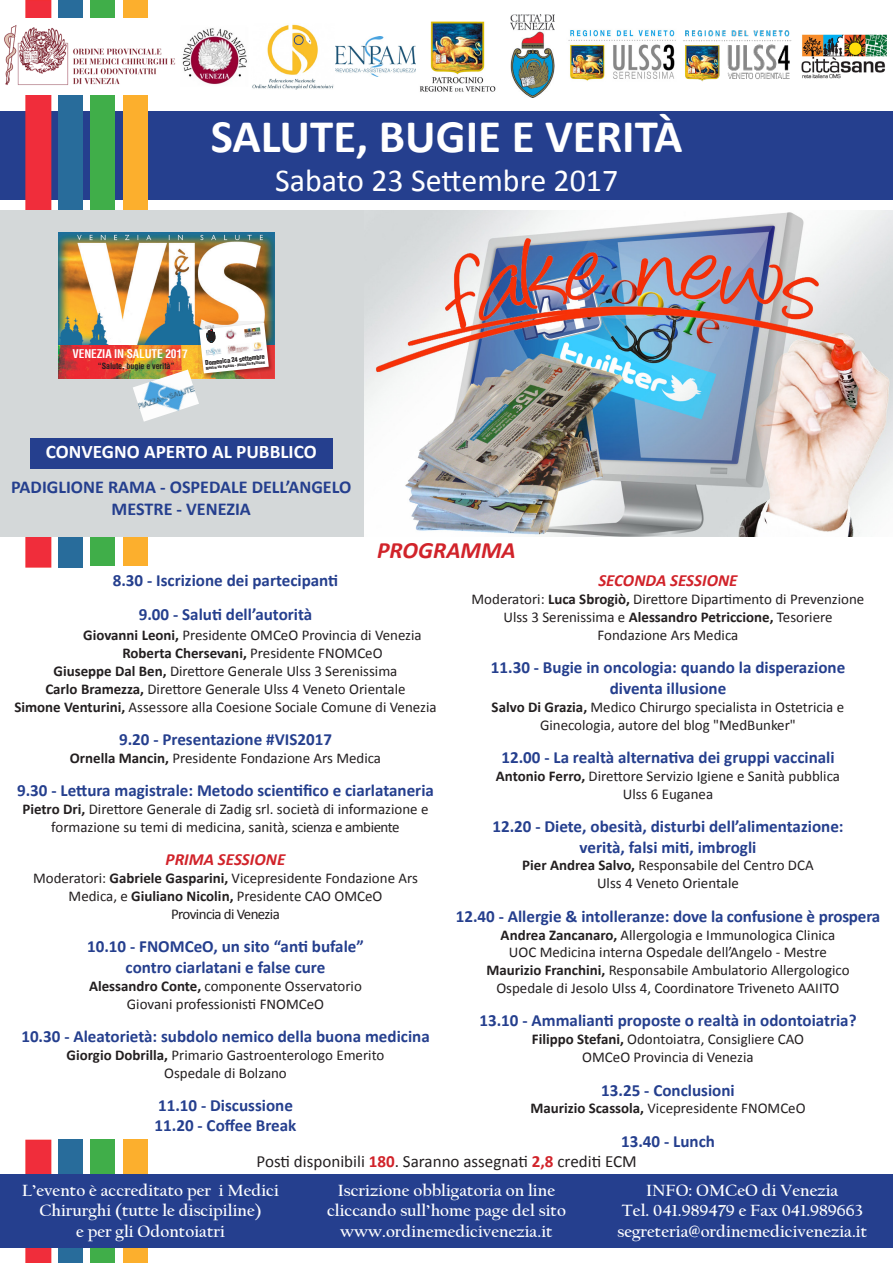
<style>
.page{position:relative;width:893px;height:1263px;background:#fff}
.page>*{position:absolute;margin:0;border:0;box-sizing:border-box;transform-origin:0 0}
.t1{font:700 46.95px "Calibri";color:#fff}
.t2{font:31.95px "Calibri";color:#fff}
.t3{font:italic 700 23.4px "Calibri";color:#d1232a}
.t4{font:700 19.2px "Calibri";color:#fff}
.t5{font:700 18.15px "Calibri";color:#253f8e}
.t6{font:700 17.1px "Calibri";color:#253f8e}
.t7{font:700 17.1px/20.4px "Californian FB";color:#fff;text-align:center}
.t8{font:17.1px "Calibri";color:#231f20}
.t9{font:italic 700 17.1px "Calibri";color:#d1232a}
.t10{font:14.85px/17.9px "Calibri";color:#231f20;text-align:center}
.t11{font:700 14.85px "Calibri";color:#231f20}
.t12{font:14.85px "Calibri";letter-spacing:-.04em;color:#231f20}
.t13{font:700 condensed 11.7px "Helvetica LT";letter-spacing:-.015em;color:#fff}
.t14{font:700 condensed 8.25px "Helvetica LT";letter-spacing:-.015em;color:#231f20}
.t15{font:900 condensed 6.45px "Helvetica LT";color:#231f20}
.t16{font:900 condensed 3.9px "Helvetica LT";color:#231f20}
.s1{font-weight:700}
.s2{font-weight:400}
.s3{font-weight:700;color:#d1232a}
</style>
<div class="page">
<div style="left:1px;top:111px;width:892px;height:88px;background:#253f8e"></div>
<div style="left:123px;top:1140px;width:25px;height:123px;background:#fcaf2d"></div>
<div style="left:90px;top:1140px;width:25px;height:123px;background:#40ae49"></div>
<div style="left:58px;top:1140px;width:25px;height:123px;background:#286c9b"></div>
<div style="left:26px;top:1140px;width:25px;height:122px;background:#f02d3b"></div>
<div style="left:25px;top:1140px;width:26px;height:123px;border:1px solid #f22d34"></div>
<div style="left:123px;top:1px;width:25px;height:565px;background:#fcaf2d"></div>
<div style="left:90px;top:1px;width:25px;height:565px;background:#40ae49"></div>
<div style="left:58px;top:1px;width:25px;height:567px;background:#286c9b"></div>
<div style="left:26px;top:1px;width:25px;height:566px;background:#f02d3b"></div>
<div style="left:25px;top:0;width:26px;height:568px;border:1px solid #f22d34"></div>
<img style="left:4px;top:18px;width:243px;height:77px">
<div style="left:1px;top:211px;width:892px;height:326px;background:#d4d8d9"></div>
<img style="left:364px;top:211px;width:529px;height:326px">
<div style="left:0;top:1174px;width:893px;height:73px;background:#253f8e"></div>
<img style="left:568px;top:30px;width:108px;height:51px">
<img style="left:58px;top:344px;width:216px;height:35px">
<img style="left:58px;top:233px;width:216px;height:111px">
<svg style="left:198px;top:322px;width:75px;height:56px"></svg>
<svg style="left:199px;top:323px;width:70px;height:50px"></svg>
<img style="left:251px;top:342px;width:14px;height:9px">
<img style="left:226px;top:343px;width:25px;height:12px">
<img style="left:202px;top:346px;width:23px;height:11px">
<img style="left:683px;top:30px;width:109px;height:52px">
<img style="left:801px;top:34px;width:85px;height:44px">
<img style="left:335px;top:36px;width:81px;height:41px">
<img style="left:420px;top:21px;width:76px;height:71px">
<img style="left:511px;top:14px;width:44px;height:84px">
<img style="left:252px;top:24px;width:82px;height:65px">
<img style="left:133px;top:369px;width:66px;height:53px">
<div style="left:30px;top:438px;width:302px;height:30px;background:#253f8e"></div>
<p class="t1" style="left:211px;top:107px;width:473px">SALUTE, BUGIE E VERITÀ</p>
<p class="t2" style="left:275px;top:160px;width:345px">Sabato 23 Settembre 2017</p>
<p class="t13" style="left:73px;top:346px;width:117px">VENEZIA IN SALUTE 2017</p>
<p class="t14" style="left:98px;top:360px;width:78px">“Salute, bugie e verità”</p>
<p class="t15" style="left:205px;top:359px;width:61px;rotate:-6deg">Domenica 24 settembre</p>
<p class="t16" style="left:206px;top:366px;width:61px;rotate:-6deg">Mestre via Palazzo - piazzetta Pellicani</p>
<p class="t4" style="left:46px;top:439px;width:272px">CONVEGNO APERTO AL PUBBLICO</p>
<p class="t5" style="left:11px;top:475px;width:342px">PADIGLIONE RAMA - OSPEDALE DELL’ANGELO</p>
<p class="t5" style="left:112px;top:497px;width:141px">MESTRE - VENEZIA</p>
<p class="t3" style="left:377px;top:535px;width:140px">PROGRAMMA</p>
<p class="t6" style="left:113px;top:570px;width:227px">8.30 - Iscrizione dei partecipanti</p>
<p class="t6" style="left:139px;top:603px;width:175px">9.00 - Saluti dell’autorità</p>
<p class="t10" style="left:83px;top:626px;width:340px"><span class="s1">Giovanni Leoni,</span> Presidente OMCeO Provincia di Venezia</p>
<p class="t11" style="left:122px;top:644px;width:262px">Roberta Chersevani, <span class="s2">Presidente FNOMCeO</span></p>
<p class="t10" style="left:54px;top:662px;width:345px"><span class="s1">Giuseppe Dal Ben,</span> Direttore Generale Ulss 3 Serenissima</p>
<p class="t10" style="left:45px;top:680px;width:362px"><span class="s1">Carlo Bramezza,</span> Direttore Generale Ulss 4 Veneto Orientale</p>
<p class="t10" style="left:14px;top:698px;width:424px"><span class="s1">Simone Venturini,</span> Assessore alla Coesione Sociale Comune di Venezia</p>
<p class="t6" style="left:119px;top:728px;width:214px">9.20 - Presentazione #VIS2017</p>
<p class="t10" style="left:70px;top:749px;width:313px"><span class="s1">Ornella Mancin,</span> Presidente Fondazione Ars Medica</p>
<p class="t6" style="left:17px;top:780px;width:418px">9.30 - Lettura magistrale: Metodo scientifico e ciarlataneria</p>
<p class="t10" style="left:22px;top:800px;width:408px"><span class="s1">Pietro Dri,</span> Direttore Generale di Zadig srl. società di informazione e formazione su temi di medicina, sanità, scienza e ambiente</p>
<p class="t9" style="left:166px;top:849px;width:121px">PRIMA SESSIONE</p>
<p class="t10" style="left:33px;top:869px;width:386px">Moderatori: <span class="s1">Gabriele Gasparini,</span> Vicepresidente Fondazione Ars</p>
<p class="t10" style="left:69px;top:887px;width:315px">Medica, e <span class="s1">Giuliano Nicolin,</span> Presidente CAO OMCeO</p>
<p class="t12" style="left:171px;top:905px;width:110px">Provincia di Venezia</p>
<p class="t6" style="left:87px;top:936px;width:278px">10.10 - FNOMCeO, un sito “anti bufale”</p>
<p class="t6" style="left:126px;top:956px;width:201px">contro ciarlatani e false cure</p>
<p class="t10" style="left:89px;top:977px;width:274px"><span class="s1">Alessandro Conte,</span> componente Osservatorio</p>
<p class="t10" style="left:127px;top:995px;width:199px">Giovani professionisti FNOMCeO</p>
<p class="t6" style="left:21px;top:1025px;width:410px">10.30 - Aleatorietà: subdolo nemico della buona medicina</p>
<p class="t10" style="left:67px;top:1046px;width:319px"><span class="s1">Giorgio Dobrilla,</span> Primario Gastroenterologo Emerito</p>
<p class="t10" style="left:164px;top:1064px;width:124px">Ospedale di Bolzano</p>
<p class="t6" style="left:158px;top:1094px;width:136px">11.10 - Discussione</p>
<p class="t6" style="left:155px;top:1115px;width:143px">11.20 - Coffee Break</p>
<p class="t9" style="left:598px;top:570px;width:141px">SECONDA SESSIONE</p>
<p class="t10" style="left:471px;top:590px;width:394px">Moderatori: <span class="s1">Luca Sbrogiò,</span> Direttore Dipartimento di Prevenzione</p>
<p class="t10" style="left:503px;top:608px;width:331px">Ulss 3 Serenissima e <span class="s1">Alessandro Petriccione,</span> Tesoriere</p>
<p class="t10" style="left:598px;top:626px;width:142px">Fondazione Ars Medica</p>
<p class="t6" style="left:491px;top:657px;width:356px">11.30 - Bugie in oncologia: quando la disperazione</p>
<p class="t6" style="left:610px;top:677px;width:118px">diventa illusione</p>
<p class="t10" style="left:492px;top:698px;width:354px"><span class="s1">Salvo Di Grazia,</span> Medico Chirurgo specialista in Ostetricia e</p>
<p class="t10" style="left:540px;top:716px;width:257px">Ginecologia, autore del blog "MedBunker"</p>
<p class="t6" style="left:501px;top:746px;width:335px">12.00 - La realtà alternativa dei gruppi vaccinali</p>
<p class="t10" style="left:496px;top:767px;width:346px"><span class="s1">Antonio Ferro,</span> Direttore Servizio Igiene e Sanità pubblica</p>
<p class="t10" style="left:623px;top:785px;width:92px">Ulss 6 Euganea</p>
<p class="t6" style="left:492px;top:815px;width:353px">12.20 - Diete, obesità, disturbi dell’alimentazione:</p>
<p class="t6" style="left:580px;top:836px;width:178px">verità, falsi miti, imbrogli</p>
<p class="t10" style="left:522px;top:857px;width:293px"><span class="s1">Pier Andrea Salvo,</span> Responsabile del Centro DCA</p>
<p class="t10" style="left:597px;top:874px;width:143px">Ulss 4 Veneto Orientale</p>
<p class="t6" style="left:456px;top:905px;width:426px">12.40 - Allergie &amp; intolleranze: dove la confusione è prospera</p>
<p class="t10" style="left:501px;top:926px;width:336px"><span class="s1">Andrea Zancanaro,</span> Allergologia e Immunologica Clinica</p>
<p class="t10" style="left:509px;top:943px;width:319px">UOC Medicina interna Ospedale dell’Angelo - Mestre</p>
<p class="t10" style="left:486px;top:961px;width:365px"><span class="s1">Maurizio Franchini,</span> Responsabile Ambulatorio Allergologico</p>
<p class="t10" style="left:496px;top:979px;width:345px">Ospedale di Jesolo Ulss 4, Coordinatore Triveneto AAIITO</p>
<p class="t6" style="left:479px;top:1010px;width:379px">13.10 - Ammalianti proposte o realtà in odontoiatria?</p>
<p class="t10" style="left:532px;top:1030px;width:274px"><span class="s1">Filippo Stefani,</span> Odontoiatra, Consigliere CAO</p>
<p class="t10" style="left:582px;top:1048px;width:173px">OMCeO Provincia di Venezia</p>
<p class="t6" style="left:601px;top:1079px;width:135px">13.25 - Conclusioni</p>
<p class="t10" style="left:530px;top:1100px;width:277px"><span class="s1">Maurizio Scassola,</span> Vicepresidente FNOMCeO</p>
<p class="t6" style="left:621px;top:1130px;width:95px">13.40 - Lunch</p>
<p class="t8" style="left:257px;top:1150px;width:382px">Posti disponibili <span class="s3">180</span>. Saranno assegnati <span class="s3">2,8</span> crediti ECM</p>
<p class="t7" style="left:22px;top:1180px;width:258px">L’evento è accreditato per i Medici<br>Chirurghi (tutte le discipiline)</p>
<p class="t7" style="left:76px;top:1221px;width:150px">e per gli Odontoiatri</p>
<p class="t7" style="left:338px;top:1180px;width:219px">Iscrizione obbligatoria on line</p>
<p class="t7" style="left:327px;top:1201px;width:240px">cliccando sull’home page del sito</p>
<p class="t7" style="left:340px;top:1221px;width:214px">www.ordinemedicivenezia.it</p>
<p class="t7" style="left:646px;top:1180px;width:194px">INFO: OMCeO di Venezia</p>
<p class="t7" style="left:622px;top:1201px;width:242px">Tel. 041.989479 e Fax 041.989663</p>
<p class="t7" style="left:617px;top:1221px;width:251px">segreteria@ordinemedicivenezia.it</p>
</div>
